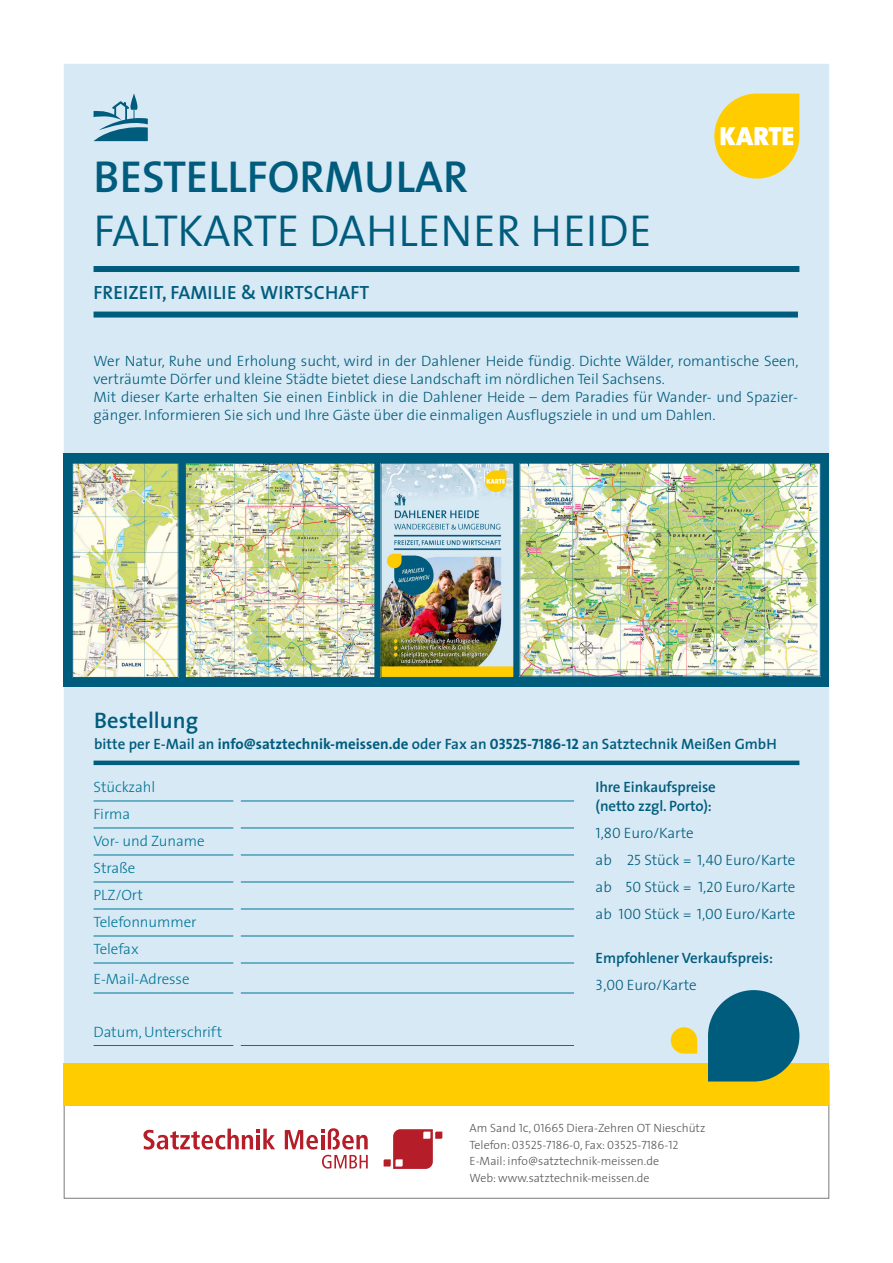
<style>
.page{position:relative;width:893px;height:1263px;background:#fff}
.page>*{position:absolute;margin:0;border:0;box-sizing:border-box;transform-origin:0 0}
.t1{font:45px "The Sans Semi Light Caps";color:#005c7d}
.t2{font:45px "The Sans Semi Bold Caps";color:#005c7d}
.t3{font:600 22.5px "The Sans";color:#005c7d}
.t4{font:600 19.2px "The Sans";letter-spacing:.005em;color:#005c7d}
.t5{font:300 15px/18px "The Sans";color:#005c7d}
.t6{font:600 15px/19.5px "The Sans";letter-spacing:-.005em;color:#005c7d}
.t7{font:300 15px "The Sans";letter-spacing:-.005em;color:#007697}
.t8{font:300 12px "The Sans";color:#565656}
.t9{font:12px "The Sans Light Caps";color:#565656}
.s1{font-weight:700}
.s2{font-family:"The Sans Bold Caps";font-weight:400}
.s3{font-family:"The Sans Light Caps";font-weight:400}
.s4{font-family:"The Sans";font-weight:300}
</style>
<div class="page">
<div style="left:64px;top:64px;width:765px;height:1007px;background:#d7e9f4"></div>
<hr style="left:94px;top:801px;width:480px;height:1px;background:#007697">
<hr style="left:94px;top:828px;width:480px;height:1px;background:#007697">
<hr style="left:94px;top:855px;width:480px;height:1px;background:#007697">
<hr style="left:94px;top:882px;width:480px;height:1px;background:#007697">
<hr style="left:94px;top:909px;width:480px;height:1px;background:#007697">
<hr style="left:94px;top:936px;width:480px;height:1px;background:#007697">
<hr style="left:94px;top:963px;width:480px;height:1px;background:#007697">
<hr style="left:94px;top:993px;width:480px;height:1px;background:#007697">
<hr style="left:94px;top:1045px;width:480px;height:1px;background:#007697">
<svg style="left:64px;top:453px;width:765px;height:234px;fill:#005c7d"></svg>
<img style="left:187px;top:465px;width:186px;height:211px">
<div style="left:185px;top:463px;width:190px;height:215px;border:1px solid #005c7d"></div>
<img style="left:521px;top:465px;width:298px;height:209px">
<img style="left:383px;top:465px;width:129px;height:211px">
<div style="left:94px;top:312px;width:704px;height:6px;background:#005c7d"></div>
<div style="left:94px;top:266px;width:705px;height:6px;background:#005c7d"></div>
<svg style="left:94px;top:94px;width:54px;height:47px"></svg>
<div style="left:64px;top:1063px;width:765px;height:43px;background:#fc0"></div>
<svg style="left:708px;top:990px;width:91px;height:91px"></svg>
<div style="left:233px;top:775px;width:8px;height:278px;background:#d7e9f4"></div>
<svg style="left:714px;top:94px;width:85px;height:85px"></svg>
<hr style="left:94px;top:761px;width:705px;height:4px;background:#005c7d">
<svg style="left:671px;top:1027px;width:26px;height:26px"></svg>
<img style="left:74px;top:465px;width:103px;height:211px">
<div style="left:72px;top:463px;width:107px;height:215px;border:1px solid #005c7d"></div>
<svg style="left:384px;top:1129px;width:58px;height:40px"></svg>
<svg style="left:322px;top:1155px;width:46px;height:13px"></svg>
<svg style="left:143px;top:1128px;width:132px;height:21px"></svg>
<svg style="left:285px;top:1128px;width:83px;height:21px"></svg>
<p class="t2" style="left:94px;top:139px;width:376px">BESTELLFORMULAR</p>
<p class="t1" style="left:94px;top:193px;width:560px">FALTKARTE DAHLENER HEIDE</p>
<p class="t4" style="left:94px;top:276px;width:277px">FREIZEIT, FAMILIE &amp; WIRTSCHAFT</p>
<p class="t5" style="left:94px;top:351px;width:707px">Wer Natur, Ruhe und Erholung sucht, wird in der Dahlener Heide fündig. Dichte Wälder, romantische Seen, verträumte Dörfer und kleine Städte bietet diese Landschaft im nördlichen Teil Sachsens.</p>
<p class="t5" style="left:94px;top:387px;width:706px">Mit dieser Karte erhalten Sie einen Einblick in die Dahlener Heide – dem Paradies für Wander- und Spazier&shy;gänger. Informieren Sie sich und Ihre Gäste über die einmaligen Ausflugsziele in und um Dahlen.</p>
<p class="t3" style="left:94px;top:702px;width:105px">Bestellung</p>
<p class="t6" style="left:94px;top:734px;width:684px">bitte per E-Mail an <span class="s1">info@satztechnik-meissen.de</span> oder Fax an <span class="s2">03525-7186-12</span> an Satztechnik Meißen GmbH</p>
<p class="t6" style="left:596px;top:776px;width:122px">Ihre Einkaufspreise (netto zzgl. Porto):</p>
<p class="t5" style="left:596px;top:824px;width:100px"><span class="s3">1,80</span> Euro/Karte</p>
<p class="t5" style="left:596px;top:851px;width:201px">ab <span class="s3">25</span> Stück = <span class="s3">1,40</span> Euro/Karte</p>
<p class="t5" style="left:596px;top:878px;width:201px">ab <span class="s3">50</span> Stück = <span class="s3">1,20</span> Euro/Karte</p>
<p class="t5" style="left:596px;top:905px;width:201px">ab <span class="s3">100</span> Stück = <span class="s3">1,00</span> Euro/Karte</p>
<p class="t6" style="left:596px;top:948px;width:179px">Empfohlener Verkaufspreis:</p>
<p class="t5" style="left:596px;top:976px;width:103px"><span class="s3">3,00</span> Euro/Karte</p>
<p class="t7" style="left:94px;top:775px;width:63px">Stückzahl</p>
<p class="t7" style="left:94px;top:802px;width:38px">Firma</p>
<p class="t7" style="left:94px;top:829px;width:113px">Vor- und Zuname</p>
<p class="t7" style="left:94px;top:856px;width:43px">Straße</p>
<p class="t7" style="left:94px;top:883px;width:51px">PLZ/Ort</p>
<p class="t7" style="left:94px;top:910px;width:104px">Telefonnummer</p>
<p class="t7" style="left:94px;top:937px;width:47px">Telefax</p>
<p class="t7" style="left:94px;top:967px;width:98px">E-Mail-Adresse</p>
<p class="t7" style="left:94px;top:1019px;width:130px">Datum, Unterschrift</p>
<p class="t8" style="left:470px;top:1118px;width:237px">Am Sand <span class="s3">1c, 01665</span> Diera-Zehren OT Nieschütz</p>
<p class="t9" style="left:470px;top:1134px;width:210px"><span class="s4">Telefon:</span> 03525-7186-0<span class="s4">, Fax:</span> 03525-7186-12</p>
<p class="t8" style="left:470px;top:1151px;width:191px">E-Mail: info@satztechnik-meissen.de</p>
<p class="t8" style="left:470px;top:1167px;width:181px">Web: www.satztechnik-meissen.de</p>
</div>
